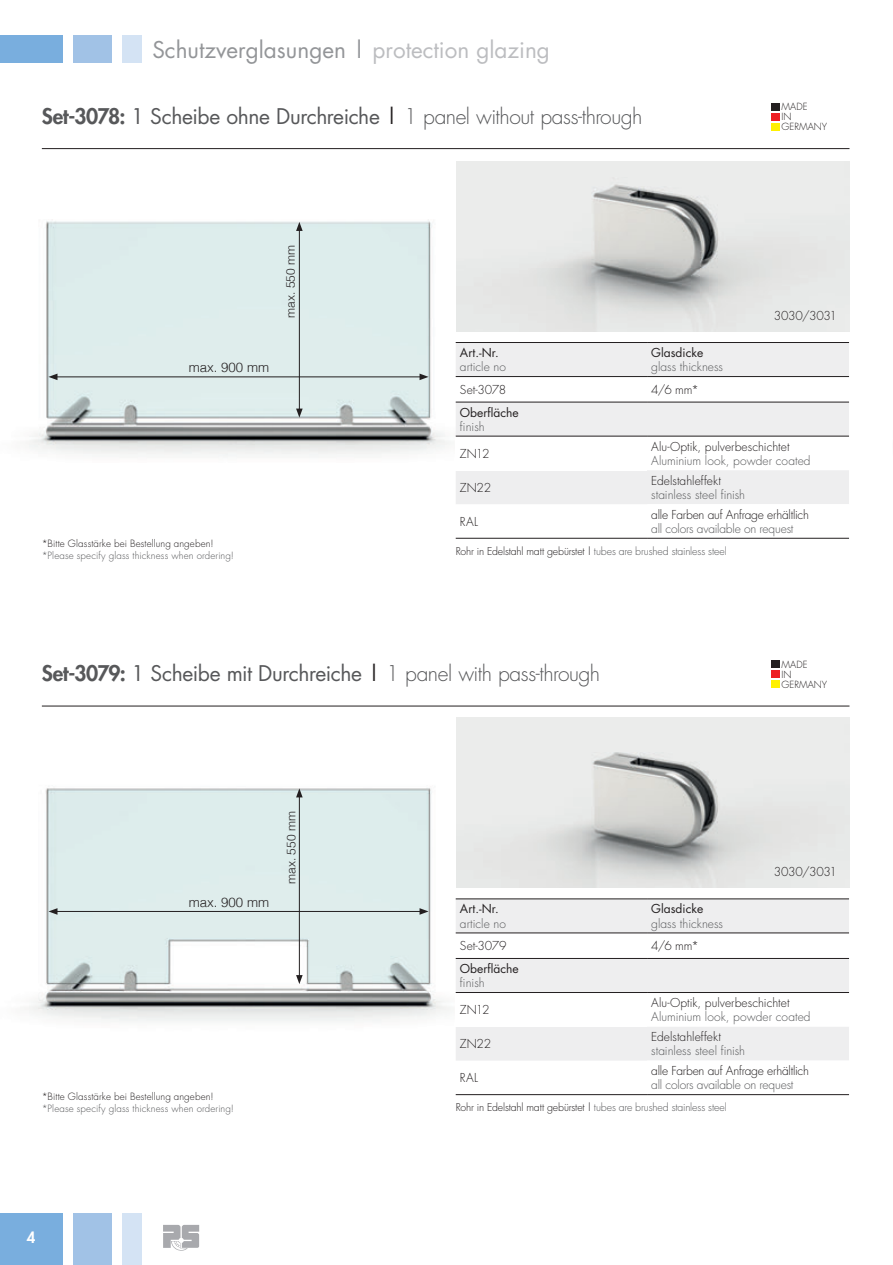
<style>
.page{position:relative;width:893px;height:1265px;background:#fff}
.page>*{position:absolute;margin:0;border:0;box-sizing:border-box;transform-origin:0 0}
.t1{font:22.5px "Futura";color:#939598}
.Fließtext{font:300 21px "Futura";letter-spacing:-.02em;color:#57585a}
.Fließtext-2{font:21px "Futura";letter-spacing:-.02em;color:#57585a}
.t2{font:800 15px "Futura";color:#fff}
.t3{font:300 13.2px "Helvetica";color:#231f20}
.Fließtext-3{font:300 12px "Futura";color:#57585a}
.Fließtext-4{font:300 12px "Futura";letter-spacing:-.005em;color:#231f20}
.t4{font:12px "Futura";color:#231f20}
.t5{font:300 12px "Helvetica";color:#231f20}
.fließtext_2{font:300 12px "Futura";letter-spacing:-.005em;color:#231f20}
.Fließtext-5{font:300 10.5px "Futura";letter-spacing:-.01em;color:#231f20}
.Fließtext-6{font:300 9.75px "Futura";letter-spacing:.015em;color:#57585a}
.Fließtext-7{font:300 9.75px "Futura";letter-spacing:.01em;color:#231f20}
.t6{font:300 9.6px/9.9px "Futura";color:#231f20}
.s1{color:#bcbdc0}
.s2{font-weight:800}
.s3{font-weight:400}
.s4{font-weight:400;color:#231f20}
.s5{color:#57585a}
.s6{color:#231f20}
.s7{font-weight:300}
</style>
<div class="page">
<img style="left:26px;top:149px;width:500px;height:390px">
<img style="left:25px;top:705px;width:501px;height:391px">
<hr style="left:55px;top:376px;width:367px;height:1px;background:#231f20">
<svg style="left:48px;top:373px;width:9px;height:7px"></svg>
<svg style="left:420px;top:373px;width:9px;height:7px"></svg>
<hr style="left:55px;top:910px;width:367px;height:1px;background:#231f20">
<svg style="left:48px;top:907px;width:9px;height:7px"></svg>
<svg style="left:420px;top:907px;width:9px;height:7px"></svg>
<hr style="left:299px;top:228px;width:1px;height:183px;background:#231f20">
<svg style="left:296px;top:222px;width:7px;height:9px"></svg>
<svg style="left:296px;top:408px;width:7px;height:9px"></svg>
<hr style="left:299px;top:794px;width:1px;height:183px;background:#231f20">
<svg style="left:296px;top:788px;width:7px;height:9px"></svg>
<svg style="left:296px;top:974px;width:7px;height:9px"></svg>
<img style="left:457px;top:717px;width:393px;height:170px">
<img style="left:457px;top:161px;width:393px;height:170px">
<div style="left:772px;top:103px;width:8px;height:7px;background:#231f20"></div>
<div style="left:772px;top:113px;width:8px;height:7px;background:#ee1d23"></div>
<div style="left:772px;top:123px;width:8px;height:7px;background:#fff101"></div>
<div style="left:772px;top:660px;width:8px;height:7px;background:#231f20"></div>
<div style="left:772px;top:670px;width:8px;height:7px;background:#ee1d23"></div>
<div style="left:772px;top:680px;width:8px;height:7px;background:#fff101"></div>
<hr style="left:42px;top:148px;width:807px;height:1px;background:#231f20">
<hr style="left:42px;top:705px;width:807px;height:1px;background:#231f20">
<div style="left:0;top:35px;width:63px;height:28px;background:#79aede"></div>
<div style="left:74px;top:35px;width:38px;height:28px;background:#a1c2e6"></div>
<div style="left:123px;top:35px;width:19px;height:28px;background:#d4e3f4"></div>
<div style="left:0;top:1213px;width:63px;height:51px;background:#79aede"></div>
<div style="left:74px;top:1213px;width:38px;height:51px;background:#a1c2e6"></div>
<div style="left:123px;top:1213px;width:19px;height:51px;background:#d4e3f4"></div>
<svg style="left:163px;top:1224px;width:36px;height:26px"></svg>
<div style="left:456px;top:343px;width:393px;height:33px;background:#eeeeef"></div>
<svg style="left:456px;top:377px;width:393px;height:161px"></svg>
<div style="left:456px;top:436px;width:191px;height:34px;background:#fff"></div>
<hr style="left:456px;top:436px;width:191px;height:1px;background:#231f20">
<hr style="left:456px;top:376px;width:191px;height:1px;background:#231f20">
<hr style="left:647px;top:376px;width:202px;height:1px;background:#231f20">
<hr style="left:456px;top:402px;width:191px;height:1px;background:#231f20">
<hr style="left:647px;top:402px;width:202px;height:1px;background:#231f20">
<hr style="left:647px;top:436px;width:202px;height:1px;background:#231f20">
<hr style="left:647px;top:538px;width:202px;height:1px;background:#231f20">
<hr style="left:456px;top:342px;width:191px;height:1px;background:#231f20">
<hr style="left:647px;top:342px;width:202px;height:1px;background:#231f20">
<hr style="left:456px;top:538px;width:191px;height:1px;background:#231f20">
<div style="left:456px;top:899px;width:393px;height:33px;background:#eeeeef"></div>
<svg style="left:456px;top:933px;width:393px;height:161px"></svg>
<div style="left:456px;top:992px;width:191px;height:34px;background:#fff"></div>
<hr style="left:456px;top:991px;width:191px;height:1px;background:#231f20">
<hr style="left:456px;top:932px;width:191px;height:1px;background:#231f20">
<hr style="left:647px;top:932px;width:202px;height:1px;background:#231f20">
<hr style="left:456px;top:957px;width:191px;height:1px;background:#231f20">
<hr style="left:647px;top:957px;width:202px;height:1px;background:#231f20">
<hr style="left:647px;top:991px;width:202px;height:1px;background:#231f20">
<hr style="left:647px;top:1094px;width:202px;height:1px;background:#231f20">
<hr style="left:456px;top:898px;width:191px;height:1px;background:#231f20">
<hr style="left:647px;top:898px;width:202px;height:1px;background:#231f20">
<hr style="left:456px;top:1094px;width:191px;height:1px;background:#231f20">
<h1 class="t1" style="left:152px;top:34px;width:399px">Schutzverglasungen | <span class="s1">protection glazing</span></h1>
<p class="Fließtext" style="left:42px;top:103px;width:602px"><span class="s2">Set-3078:</span> <span class="s3">1 Scheibe ohne Durchreiche</span> <span class="s4">|</span> 1 panel without pass-through</p>
<p class="t5" style="left:280px;top:317px;width:74px;rotate:-90deg">max. 550 mm</p>
<p class="t3" style="left:189px;top:356px;width:82px">max. 900 mm</p>
<p class="t4" style="left:460px;top:344px;width:40px">Art.-Nr.</p>
<p class="Fließtext-3" style="left:460px;top:359px;width:48px">article no</p>
<p class="t4" style="left:651px;top:344px;width:53px">Glasdicke</p>
<p class="Fließtext-3" style="left:651px;top:359px;width:73px">glass thickness</p>
<p class="t6" style="left:782px;top:102px;width:47px">MADE<br>IN<br>GERMANY</p>
<p class="Fließtext-4" style="left:774px;top:307px;width:65px">3030/3031</p>
<p class="Fließtext-7" style="left:42px;top:537px;width:173px">*Bitte Glasstärke bei Bestellung angeben!</p>
<p class="Fließtext-6" style="left:42px;top:549px;width:194px">*Please specify glass thickness when ordering!</p>
<p class="fließtext_2" style="left:460px;top:382px;width:48px">Set-3078</p>
<p class="Fließtext-4" style="left:651px;top:382px;width:49px">4/6 mm*</p>
<p class="t4" style="left:460px;top:404px;width:60px">Oberfläche</p>
<p class="Fließtext-3" style="left:460px;top:419px;width:26px">finish</p>
<p class="Fließtext-4" style="left:460px;top:445px;width:31px">ZN12</p>
<p class="Fließtext-4" style="left:651px;top:438px;width:140px">Alu-Optik, pulverbeschichtet</p>
<p class="Fließtext-3" style="left:651px;top:453px;width:161px">Aluminium look, powder coated</p>
<p class="Fließtext-4" style="left:460px;top:479px;width:33px">ZN22</p>
<p class="Fließtext-4" style="left:651px;top:472px;width:71px">Edelstahleffekt</p>
<p class="Fließtext-3" style="left:651px;top:487px;width:95px">stainless steel finish</p>
<p class="Fließtext-4" style="left:460px;top:513px;width:19px">RAL</p>
<p class="Fließtext-4" style="left:651px;top:506px;width:159px">alle Farben auf Anfrage erhältlich</p>
<p class="Fließtext-3" style="left:651px;top:521px;width:144px">all colors available on request</p>
<p class="Fließtext-5" style="left:456px;top:544px;width:273px">Rohr in Edelstahl matt gebürstet | <span class="s5">tubes are brushed stainless steel</span></p>
<p class="Fließtext-2" style="left:42px;top:659px;width:560px"><span class="s2">Set-3079:</span> 1 Scheibe mit Durchreiche <span class="s6">|</span> <span class="s7">1 panel with pass-through</span></p>
<p class="t6" style="left:782px;top:659px;width:47px">MADE<br>IN<br>GERMANY</p>
<p class="t5" style="left:281px;top:883px;width:74px;rotate:-90deg">max. 550 mm</p>
<p class="Fließtext-4" style="left:774px;top:863px;width:65px">3030/3031</p>
<p class="t3" style="left:189px;top:891px;width:82px">max. 900 mm</p>
<p class="t4" style="left:460px;top:900px;width:40px">Art.-Nr.</p>
<p class="Fließtext-3" style="left:460px;top:915px;width:48px">article no</p>
<p class="t4" style="left:651px;top:900px;width:53px">Glasdicke</p>
<p class="Fließtext-3" style="left:651px;top:915px;width:73px">glass thickness</p>
<p class="Fließtext-7" style="left:42px;top:1090px;width:173px">*Bitte Glasstärke bei Bestellung angeben!</p>
<p class="Fließtext-6" style="left:42px;top:1101px;width:194px">*Please specify glass thickness when ordering!</p>
<p class="t2" style="left:27px;top:1226px;width:10px">4</p>
<p class="fließtext_2" style="left:460px;top:937px;width:48px">Set-3079</p>
<p class="Fließtext-4" style="left:651px;top:937px;width:49px">4/6 mm*</p>
<p class="t4" style="left:460px;top:960px;width:60px">Oberfläche</p>
<p class="Fließtext-3" style="left:460px;top:975px;width:26px">finish</p>
<p class="Fließtext-4" style="left:460px;top:1001px;width:31px">ZN12</p>
<p class="Fließtext-4" style="left:651px;top:994px;width:140px">Alu-Optik, pulverbeschichtet</p>
<p class="Fließtext-3" style="left:651px;top:1008px;width:161px">Aluminium look, powder coated</p>
<p class="Fließtext-4" style="left:460px;top:1035px;width:33px">ZN22</p>
<p class="Fließtext-4" style="left:651px;top:1028px;width:71px">Edelstahleffekt</p>
<p class="Fließtext-3" style="left:651px;top:1042px;width:95px">stainless steel finish</p>
<p class="Fließtext-4" style="left:460px;top:1069px;width:19px">RAL</p>
<p class="Fließtext-4" style="left:651px;top:1062px;width:159px">alle Farben auf Anfrage erhältlich</p>
<p class="Fließtext-3" style="left:651px;top:1077px;width:144px">all colors available on request</p>
<p class="Fließtext-5" style="left:456px;top:1100px;width:273px">Rohr in Edelstahl matt gebürstet | <span class="s5">tubes are brushed stainless steel</span></p>
</div>
